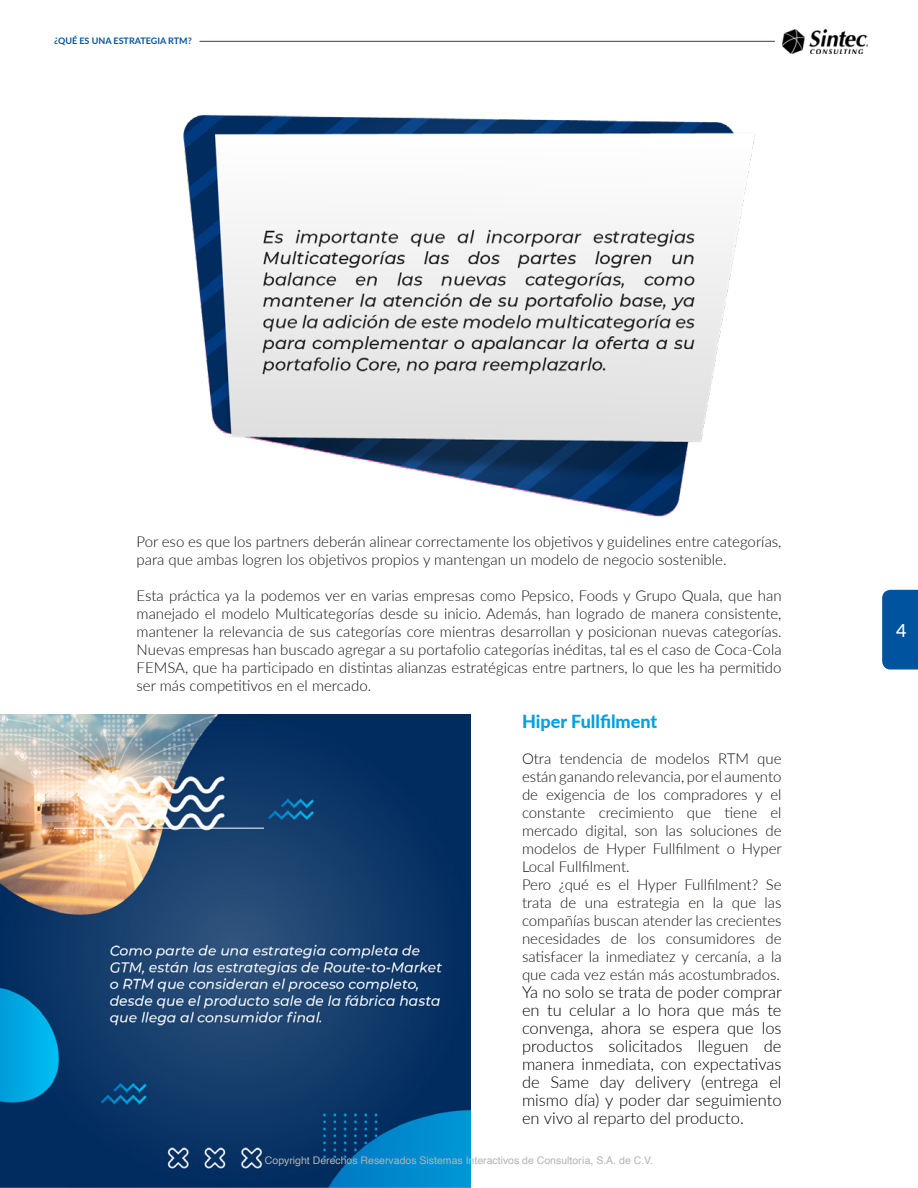
<style>
.page{position:relative;width:918px;height:1188px;background:#fff}
.page>*{position:absolute;margin:0;border:0;box-sizing:border-box;transform-origin:0 0}
.t1{font:800 18px "Lato";color:#00a1de}
.t2{font:500 18px "Lato";color:#fff}
.t3{font:300 16.5px/18px "Lato";color:#000;text-align:justify}
.t4{font:300 15px/18px "Lato";color:#12110c;text-align:justify}
.t5{font:10.5px "Helvetica";color:#b2b4b3}
.t6{font:700 9px "Lato";color:#00549f}
</style>
<div class="page">
<img style="left:0;top:714px;width:470px;height:474px">
<hr style="left:200px;top:41px;width:575px;height:1px;background:#433c3a">
<div style="left:882px;top:590px;width:36px;height:80px;background:#00549f"></div>
<img style="left:782px;top:30px;width:86px;height:23px">
<hr style="left:54px;top:828px;width:210px;height:1px;background:#fff">
<img style="left:183px;top:114px;width:572px;height:403px">
<p class="t6" style="left:54px;top:34px;width:139px">¿QUÉ ES UNA ESTRATEGIA RTM?</p>
<p class="t4" style="left:137px;top:532px;width:646px">Por eso es que los partners deberán alinear correctamente los objetivos y guidelines entre categorías, para que ambas logren los objetivos propios y mantengan un modelo de negocio sostenible.</p>
<p class="t4" style="left:137px;top:586px;width:647px">Esta práctica ya la podemos ver en varias empresas como Pepsico, Foods y Grupo Quala, que han manejado el modelo Multicategorías desde su inicio. Además, han logrado de manera consistente, mantener la relevancia de sus categorías core mientras desarrollan y posicionan nuevas categorías.<br>Nuevas empresas han buscado agregar a su portafolio categorías inéditas, tal es el caso de Coca-Cola FEMSA, que ha participado en distintas alianzas estratégicas entre partners, lo que les ha permitido ser más competitivos en el mercado.</p>
<p class="t1" style="left:522px;top:709px;width:137px">Hiper Fullfilment</p>
<p class="t4" style="left:522px;top:750px;width:261px">Otra tendencia de modelos RTM que están ganando relevancia, por el aumento de exigencia de los compradores y el constante crecimiento que tiene el mercado digital, son las soluciones de modelos de Hyper Fullfilment o Hyper Local Fullfilment.</p>
<p class="t4" style="left:522px;top:876px;width:261px">Pero ¿qué es el Hyper Fullfilment? Se trata de una estrategia en la que las compañías buscan atender las crecientes necesidades de los consumidores de satisfacer la inmediatez y cercanía, a la que cada vez están más acostumbrados.</p>
<p class="t3" style="left:522px;top:983px;width:261px">Ya no solo se trata de poder comprar en tu celular a lo hora que más te convenga, ahora se espera que los productos solicitados lleguen de manera inmediata, con expectativas de Same day delivery (entrega el mismo día) y poder dar seguimiento en vivo al reparto del producto.</p>
<p class="t5" style="left:265px;top:1153px;width:390px">Copyright Derechos Reservados Sistemas Interactivos de Consultoría, S.A. de C.V.</p>
<p class="t2" style="left:896px;top:617px;width:12px">4</p>
</div>
